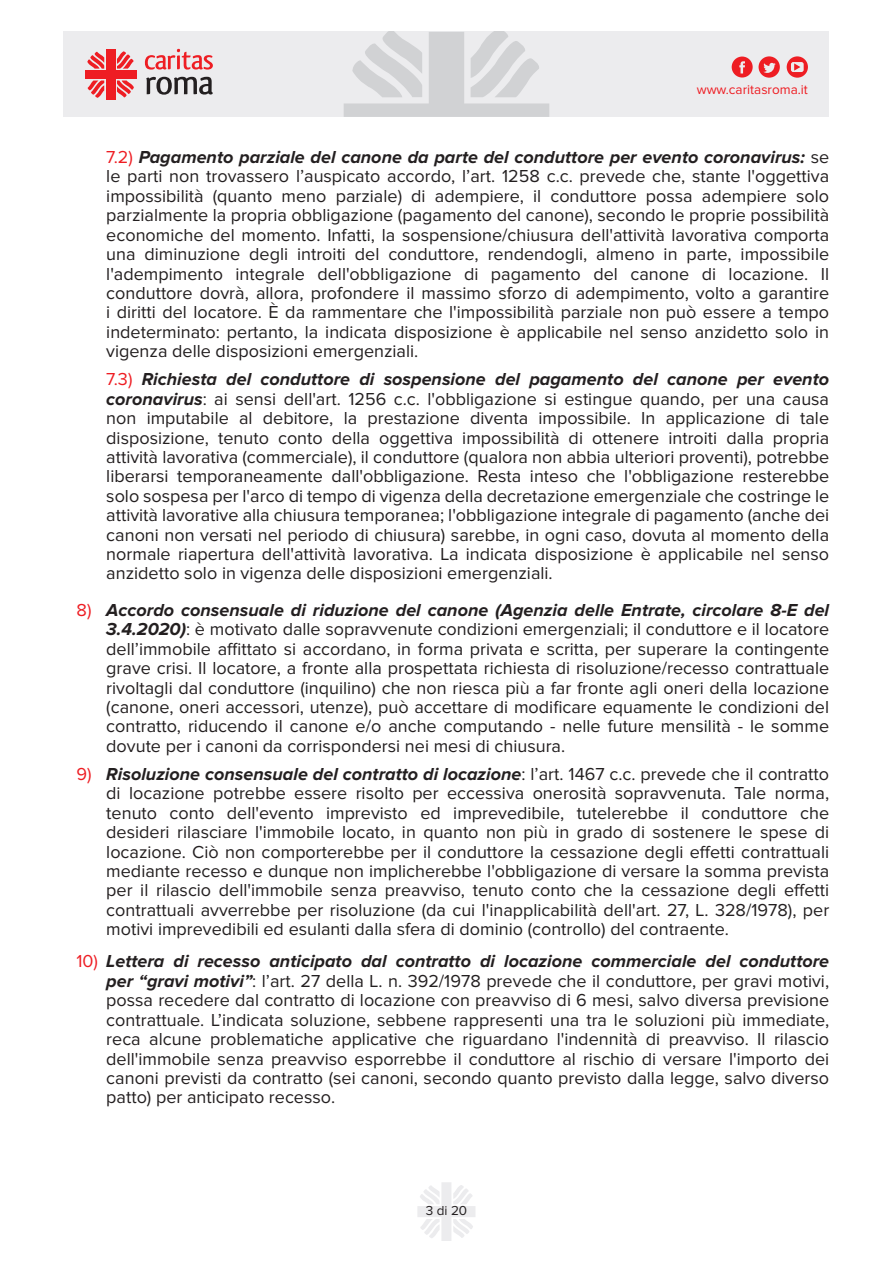
<style>
.page{position:relative;width:893px;height:1263px;background:#fff}
.page>*{position:absolute;margin:0;border:0;box-sizing:border-box;transform-origin:0 0}
.t1{font:18px/19.4px "Proxima Nova";color:#231f20;text-align:justify}
.t2{font:13.5px "Proxima Nova";color:#ee1d23}
.t3{font:13.5px "Proxima Nova";color:#231f20}
.s1{color:#ee1d23}
.s2{font-weight:700;font-style:italic}
</style>
<div class="page">
<svg style="left:417px;top:1182px;width:58px;height:59px"></svg>
<div style="left:64px;top:32px;width:765px;height:85px;background:#ececee"></div>
<svg style="left:344px;top:32px;width:205px;height:85px"></svg>
<div style="left:106px;top:49px;width:9px;height:51px;background:#ee1d23"></div>
<div style="left:85px;top:70px;width:51px;height:9px;background:#ee1d23"></div>
<svg style="left:87px;top:51px;width:17px;height:18px"></svg>
<svg style="left:117px;top:81px;width:17px;height:17px"></svg>
<svg style="left:117px;top:51px;width:17px;height:18px"></svg>
<svg style="left:87px;top:81px;width:17px;height:17px"></svg>
<svg style="left:145px;top:49px;width:68px;height:21px"></svg>
<svg style="left:146px;top:77px;width:67px;height:18px"></svg>
<svg style="left:732px;top:56px;width:48px;height:22px"></svg>
<svg style="left:787px;top:56px;width:21px;height:22px"></svg>
<p class="t2" style="left:697px;top:84px;width:113px">www.caritasroma.it</p>
<p class="t1" style="left:106px;top:148px;width:724px"><span class="s1">7.2)</span> <span class="s2">Pagamento parziale del canone da parte del conduttore per evento coronavirus:</span> se le parti non trovassero l’auspicato accordo, l’art. 1258 c.c. prevede che, stante l'oggettiva impossibilità (quanto meno parziale) di adempiere, il conduttore possa adempiere solo parzialmente la propria obbligazione (pagamento del canone), secondo le proprie possibilità economiche del momento. Infatti, la sospensione/chiusura dell'attività lavorativa comporta una diminuzione degli introiti del conduttore, rendendogli, almeno in parte, impossibile l'adempimento integrale dell'obbligazione di pagamento del canone di locazione. Il conduttore dovrà, allora, profondere il massimo sforzo di adempimento, volto a garantire i diritti del locatore. È da rammentare che l'impossibilità parziale non può essere a tempo indeterminato: pertanto, la indicata disposizione è applicabile nel senso anzidetto solo in vigenza delle disposizioni emergenziali.</p>
<p class="t1" style="left:106px;top:370px;width:724px"><span class="s1">7.3)</span> <span class="s2">Richiesta del conduttore di sospensione del pagamento del canone per evento coronavirus</span>: ai sensi dell'art. 1256 c.c. l'obbligazione si estingue quando, per una causa non imputabile al debitore, la prestazione diventa impossibile. In applicazione di tale disposizione, tenuto conto della oggettiva impossibilità di ottenere introiti dalla propria attività lavorativa (commerciale), il conduttore (qualora non abbia ulteriori proventi), potrebbe liberarsi temporaneamente dall'obbligazione. Resta inteso che l'obbligazione resterebbe solo sospesa per l'arco di tempo di vigenza della decretazione emergenziale che costringe le attività lavorative alla chiusura temporanea; l'obbligazione integrale di pagamento (anche dei canoni non versati nel periodo di chiusura) sarebbe, in ogni caso, dovuta al momento della normale riapertura dell'attività lavorativa. La indicata disposizione è applicabile nel senso anzidetto solo in vigenza delle disposizioni emergenziali.</p>
<p class="t1" style="left:106px;top:601px;width:724px;text-indent:-30px"><span class="s1">8)</span> <span class="s2">Accordo consensuale di riduzione del canone (Agenzia delle Entrate, circolare 8-E del 3.4.2020)</span>: è motivato dalle sopravvenute condizioni emergenziali; il conduttore e il locatore dell’immobile affittato si accordano, in forma privata e scritta, per superare la contingente grave crisi. Il locatore, a fronte alla prospettata richiesta di risoluzione/recesso contrattuale rivoltagli dal conduttore (inquilino) che non riesca più a far fronte agli oneri della locazione (canone, oneri accessori, utenze), può accettare di modificare equamente le condizioni del contratto, riducendo il canone e/o anche computando - nelle future mensilità - le somme dovute per i canoni da corrispondersi nei mesi di chiusura.</p>
<p class="t1" style="left:106px;top:765px;width:724px;text-indent:-30px"><span class="s1">9)</span> <span class="s2">Risoluzione consensuale del contratto di locazione</span>: l’art. 1467 c.c. prevede che il contratto di locazione potrebbe essere risolto per eccessiva onerosità sopravvenuta. Tale norma, tenuto conto dell'evento imprevisto ed imprevedibile, tutelerebbe il conduttore che desideri rilasciare l'immobile locato, in quanto non più in grado di sostenere le spese di locazione. Ciò non comporterebbe per il conduttore la cessazione degli effetti contrattuali mediante recesso e dunque non implicherebbe l'obbligazione di versare la somma prevista per il rilascio dell'immobile senza preavviso, tenuto conto che la cessazione degli effetti contrattuali avverrebbe per risoluzione (da cui l'inapplicabilità dell'art. 27, L. 328/1978), per motivi imprevedibili ed esulanti dalla sfera di dominio (controllo) del contraente.</p>
<p class="t1" style="left:106px;top:952px;width:724px;text-indent:-30px"><span class="s1">10)</span> <span class="s2">Lettera di recesso anticipato dal contratto di locazione commerciale del conduttore per “gravi motivi”</span>: l’art. 27 della L. n. 392/1978 prevede che il conduttore, per gravi motivi, possa recedere dal contratto di locazione con preavviso di 6 mesi, salvo diversa previsione contrattuale. L’indicata soluzione, sebbene rappresenti una tra le soluzioni più immediate, reca alcune problematiche applicative che riguardano l'indennità di preavviso. Il rilascio dell'immobile senza preavviso esporrebbe il conduttore al rischio di versare l'importo dei canoni previsti da contratto (sei canoni, secondo quanto previsto dalla legge, salvo diverso patto) per anticipato recesso.</p>
<p class="t3" style="left:426px;top:1204px;width:43px">3 di 20</p>
</div>
